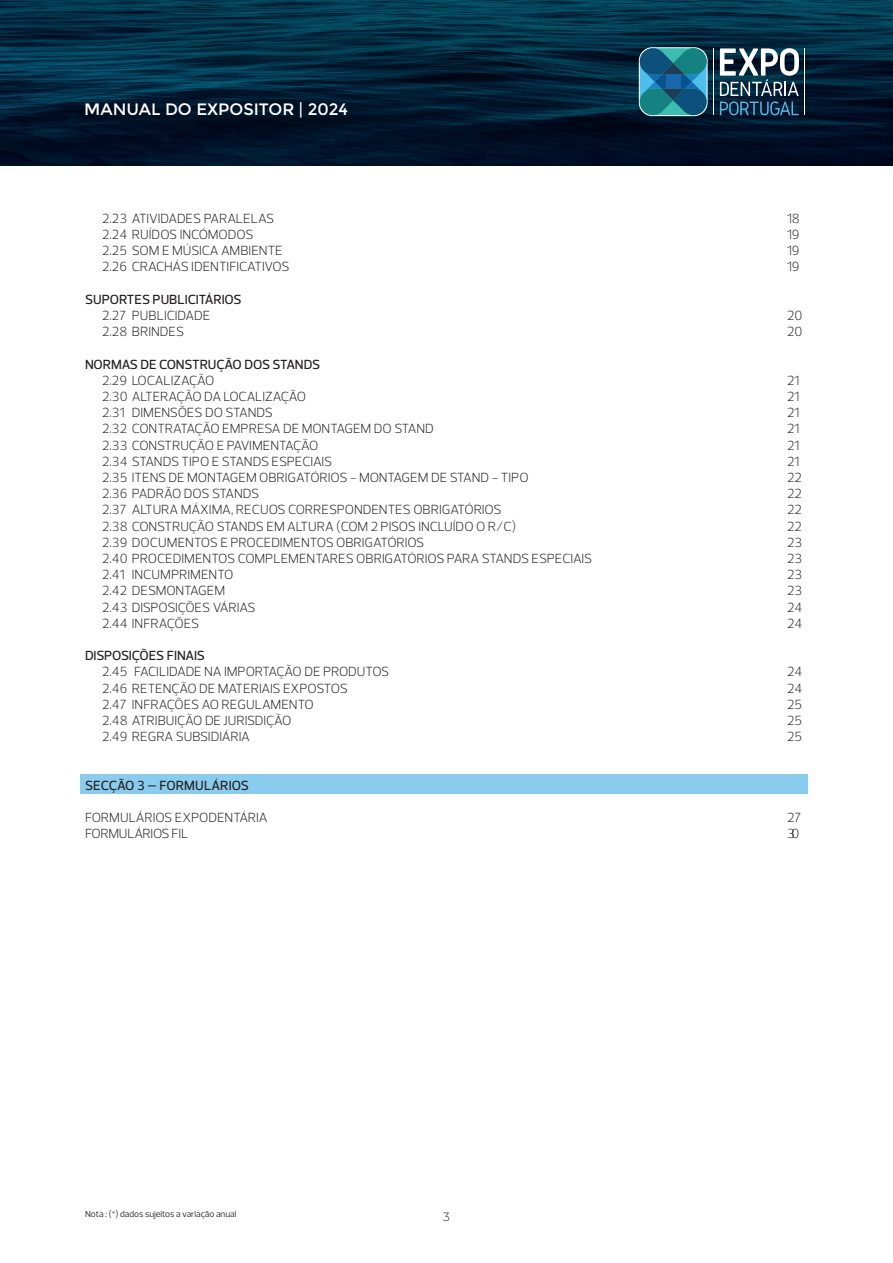
<style>
.page{position:relative;width:893px;height:1263px;background:#fff}
.page>*{position:absolute;margin:0;border:0;box-sizing:border-box;transform-origin:0 0}
.t1{font:16.5px "Montserrat";color:#fff}
.t2{font:300 13.5px "Prelo";letter-spacing:-.01em;color:#231f20}
.t3{font:500 13.5px "Prelo";letter-spacing:-.01em;color:#231f20}
.t4{font:100 12px "Montserrat";color:#231f20}
.t5{font:9px "Prelo";color:#231f20}
</style>
<div class="page">
<img style="left:0;top:0;width:893px;height:166px">
<svg style="left:639px;top:47px;width:69px;height:69px;background:#277c93"></svg>
<div style="left:666px;top:75px;width:14px;height:14px;background:#1867ad"></div>
<svg style="left:720px;top:48px;width:79px;height:67px"></svg>
<hr style="left:713px;top:48px;width:1px;height:67px;background:#fff">
<hr style="left:804px;top:48px;width:1px;height:67px;background:#fff">
<div style="left:81px;top:774px;width:727px;height:20px;background:#8accee"></div>
<p class="t1" style="left:84px;top:100px;width:265px">MANUAL DO EXPOSITOR | 2024</p>
<p class="t2" style="left:102px;top:210px;width:174px">2.23 ATIVIDADES PARALELAS</p>
<p class="t2" style="left:787px;top:210px;width:14px">18</p>
<p class="t2" style="left:102px;top:226px;width:153px">2.24 RUÍDOS INCÓMODOS</p>
<p class="t2" style="left:787px;top:226px;width:14px">19</p>
<p class="t2" style="left:102px;top:242px;width:182px">2.25 SOM E MÚSICA AMBIENTE</p>
<p class="t2" style="left:787px;top:242px;width:14px">19</p>
<p class="t2" style="left:102px;top:258px;width:189px">2.26 CRACHÁS IDENTIFICATIVOS</p>
<p class="t2" style="left:787px;top:258px;width:14px">19</p>
<p class="t3" style="left:85px;top:291px;width:158px">SUPORTES PUBLICITÁRIOS</p>
<p class="t2" style="left:102px;top:307px;width:110px">2.27 PUBLICIDADE</p>
<p class="t2" style="left:787px;top:307px;width:17px">20</p>
<p class="t2" style="left:102px;top:323px;width:84px">2.28 BRINDES</p>
<p class="t2" style="left:787px;top:323px;width:17px">20</p>
<p class="t3" style="left:85px;top:356px;width:237px">NORMAS DE CONSTRUÇÃO DOS STANDS</p>
<p class="t2" style="left:102px;top:372px;width:114px">2.29 LOCALIZAÇÃO</p>
<p class="t2" style="left:787px;top:372px;width:14px">21</p>
<p class="t2" style="left:102px;top:388px;width:206px">2.30 ALTERAÇÃO DA LOCALIZAÇÃO</p>
<p class="t2" style="left:787px;top:388px;width:14px">21</p>
<p class="t2" style="left:102px;top:404px;width:172px">2.31 DIMENSÕES DO STANDS</p>
<p class="t2" style="left:787px;top:404px;width:14px">21</p>
<p class="t2" style="left:102px;top:420px;width:333px">2.32 CONTRATAÇÃO EMPRESA DE MONTAGEM DO STAND</p>
<p class="t2" style="left:787px;top:420px;width:14px">21</p>
<p class="t2" style="left:102px;top:437px;width:218px">2.33 CONSTRUÇÃO E PAVIMENTAÇÃO</p>
<p class="t2" style="left:787px;top:437px;width:14px">21</p>
<p class="t2" style="left:102px;top:453px;width:232px">2.34 STANDS TIPO E STANDS ESPECIAIS</p>
<p class="t2" style="left:787px;top:453px;width:14px">21</p>
<p class="t2" style="left:102px;top:469px;width:428px">2.35 ITENS DE MONTAGEM OBRIGATÓRIOS - MONTAGEM DE STAND - TIPO</p>
<p class="t2" style="left:787px;top:469px;width:16px">22</p>
<p class="t2" style="left:102px;top:485px;width:159px">2.36 PADRÃO DOS STANDS</p>
<p class="t2" style="left:787px;top:485px;width:16px">22</p>
<p class="t2" style="left:102px;top:501px;width:401px">2.37 ALTURA MÁXIMA, RECUOS CORRESPONDENTES OBRIGATÓRIOS</p>
<p class="t2" style="left:787px;top:501px;width:16px">22</p>
<p class="t2" style="left:102px;top:518px;width:416px">2.38 CONSTRUÇÃO STANDS EM ALTURA (COM 2 PISOS INCLUÍDO O R/C)</p>
<p class="t2" style="left:787px;top:518px;width:16px">22</p>
<p class="t2" style="left:102px;top:534px;width:324px">2.39 DOCUMENTOS E PROCEDIMENTOS OBRIGATÓRIOS</p>
<p class="t2" style="left:787px;top:534px;width:17px">23</p>
<p class="t2" style="left:102px;top:550px;width:492px">2.40 PROCEDIMENTOS COMPLEMENTARES OBRIGATÓRIOS PARA STANDS ESPECIAIS</p>
<p class="t2" style="left:787px;top:550px;width:17px">23</p>
<p class="t2" style="left:102px;top:566px;width:133px">2.41 INCUMPRIMENTO</p>
<p class="t2" style="left:787px;top:566px;width:17px">23</p>
<p class="t2" style="left:102px;top:582px;width:125px">2.42 DESMONTAGEM</p>
<p class="t2" style="left:787px;top:582px;width:17px">23</p>
<p class="t2" style="left:102px;top:599px;width:155px">2.43 DISPOSIÇÕES VÁRIAS</p>
<p class="t2" style="left:787px;top:599px;width:17px">24</p>
<p class="t2" style="left:102px;top:615px;width:99px">2.44 INFRAÇÕES</p>
<p class="t2" style="left:787px;top:615px;width:17px">24</p>
<p class="t3" style="left:85px;top:647px;width:121px">DISPOSIÇÕES FINAIS</p>
<p class="t2" style="left:102px;top:663px;width:289px">2.45 FACILIDADE NA IMPORTAÇÃO DE PRODUTOS</p>
<p class="t2" style="left:787px;top:663px;width:17px">24</p>
<p class="t2" style="left:102px;top:680px;width:247px">2.46 RETENÇÃO DE MATERIAIS EXPOSTOS</p>
<p class="t2" style="left:787px;top:680px;width:17px">24</p>
<p class="t2" style="left:102px;top:696px;width:213px">2.47 INFRAÇÕES AO REGULAMENTO</p>
<p class="t2" style="left:787px;top:696px;width:17px">25</p>
<p class="t2" style="left:102px;top:712px;width:191px">2.48 ATRIBUIÇÃO DE JURISDIÇÃO</p>
<p class="t2" style="left:787px;top:712px;width:17px">25</p>
<p class="t2" style="left:102px;top:728px;width:150px">2.49 REGRA SUBSIDIÁRIA</p>
<p class="t2" style="left:787px;top:728px;width:17px">25</p>
<p class="t3" style="left:85px;top:777px;width:165px">SECÇÃO 3 – FORMULÁRIOS</p>
<p class="t2" style="left:85px;top:809px;width:184px">FORMULÁRIOS EXPODENTÁRIA</p>
<p class="t2" style="left:787px;top:809px;width:16px">27</p>
<p class="t2" style="left:85px;top:825px;width:105px">FORMULÁRIOS FIL</p>
<p class="t2" style="left:787px;top:825px;width:14px">30</p>
<p class="t5" style="left:85px;top:1208px;width:153px">Nota : (*) dados sujeitos a variação anual</p>
<p class="t4" style="left:443px;top:1209px;width:8px">3</p>
</div>
